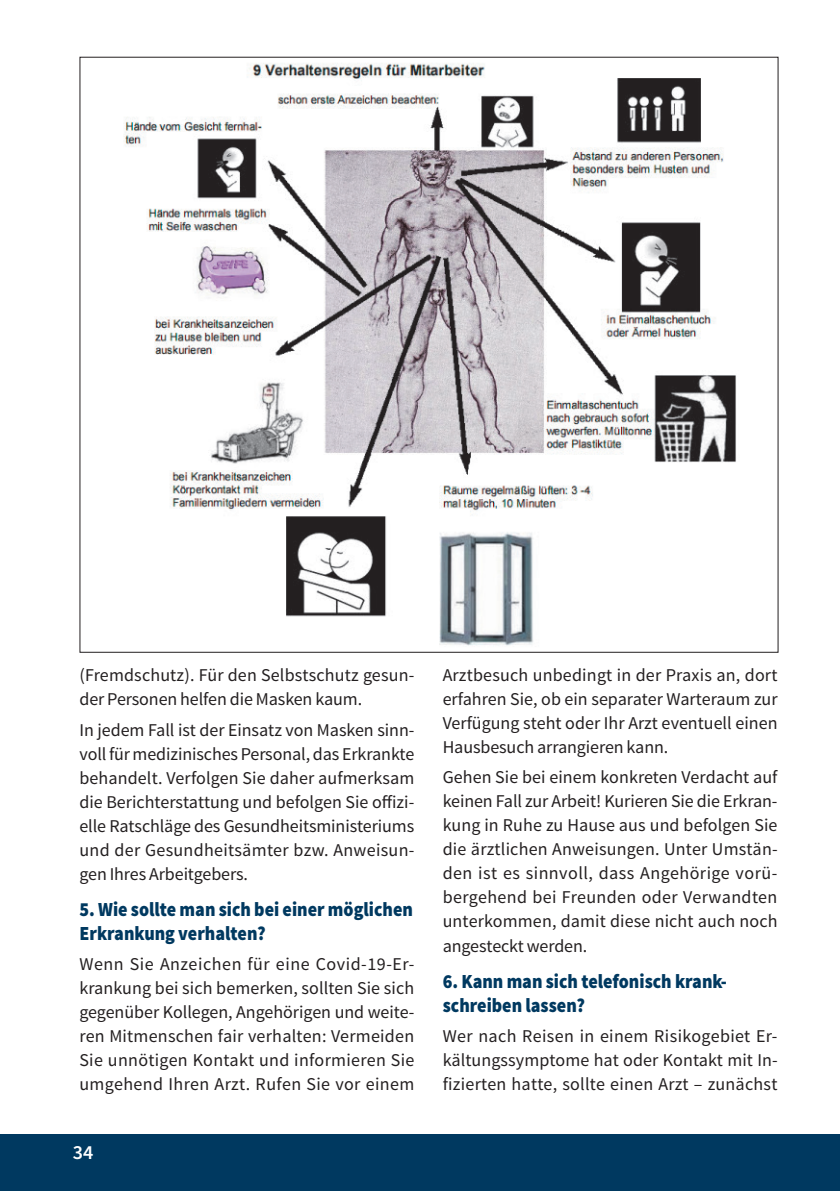
<style>
.page{position:relative;width:840px;height:1191px;background:#fff}
.page>*{position:absolute;margin:0;border:0;box-sizing:border-box;transform-origin:0 0}
.t1{font:900 20px/24px "Source Sans Pro";color:#003960;scale:.9 1}
.t2{font:600 20px "Source Sans Pro";color:#fff}
.t3{font:18px/24px "Source Sans Pro";letter-spacing:.01em;color:#231f20;text-align:justify}
</style>
<div class="page">
<div style="left:0;top:1134px;width:839px;height:57px;background:#003960"></div>
<img style="left:124px;top:63px;width:612px;height:583px">
<p class="t3" style="left:79px;top:663px;width:336px">(Fremdschutz). Für den Selbstschutz gesun&shy;der Personen helfen die Masken kaum.</p>
<p class="t3" style="left:79px;top:718px;width:336px">In jedem Fall ist der Einsatz von Masken sinn&shy;voll für medizinisches Personal, das Erkrankte behandelt. Verfolgen Sie daher aufmerksam die Berichterstattung und befolgen Sie offizi&shy;elle Ratschläge des Gesundheitsministeriums und der Gesundheitsämter bzw. Anweisun&shy;gen Ihres Arbeitgebers.</p>
<p class="t1" style="left:79px;top:897px;width:372px">5. Wie sollte man sich bei einer möglichen<br>Erkrankung verhalten?</p>
<p class="t3" style="left:79px;top:952px;width:336px">Wenn Sie Anzeichen für eine Covid-19-Er&shy;krankung bei sich bemerken, sollten Sie sich gegenüber Kollegen, Angehörigen und weite&shy;ren Mitmenschen fair verhalten: Vermeiden Sie unnötigen Kontakt und informieren Sie umgehend Ihren Arzt. Rufen Sie vor einem</p>
<p class="t2" style="left:73px;top:1139px;width:22px">34</p>
<p class="t3" style="left:442px;top:663px;width:336px">Arztbesuch unbedingt in der Praxis an, dort erfahren Sie, ob ein separater Warteraum zur Verfügung steht oder Ihr Arzt eventuell einen Hausbesuch arrangieren kann.</p>
<p class="t3" style="left:442px;top:766px;width:336px">Gehen Sie bei einem konkreten Verdacht auf keinen Fall zur Arbeit! Kurieren Sie die Erkran&shy;kung in Ruhe zu Hause aus und befolgen Sie die ärztlichen Anweisungen. Unter Umstän&shy;den ist es sinnvoll, dass Angehörige vorü&shy;bergehend bei Freunden oder Verwandten unterkommen, damit diese nicht auch noch angesteckt werden.</p>
<p class="t1" style="left:442px;top:969px;width:317px">6. Kann man sich telefonisch krank&shy;schreiben lassen?</p>
<p class="t3" style="left:442px;top:1024px;width:336px">Wer nach Reisen in einem Risikogebiet Er&shy;kältungssymptome hat oder Kontakt mit In&shy;fizierten hatte, sollte einen Arzt – zunächst</p>
</div>
